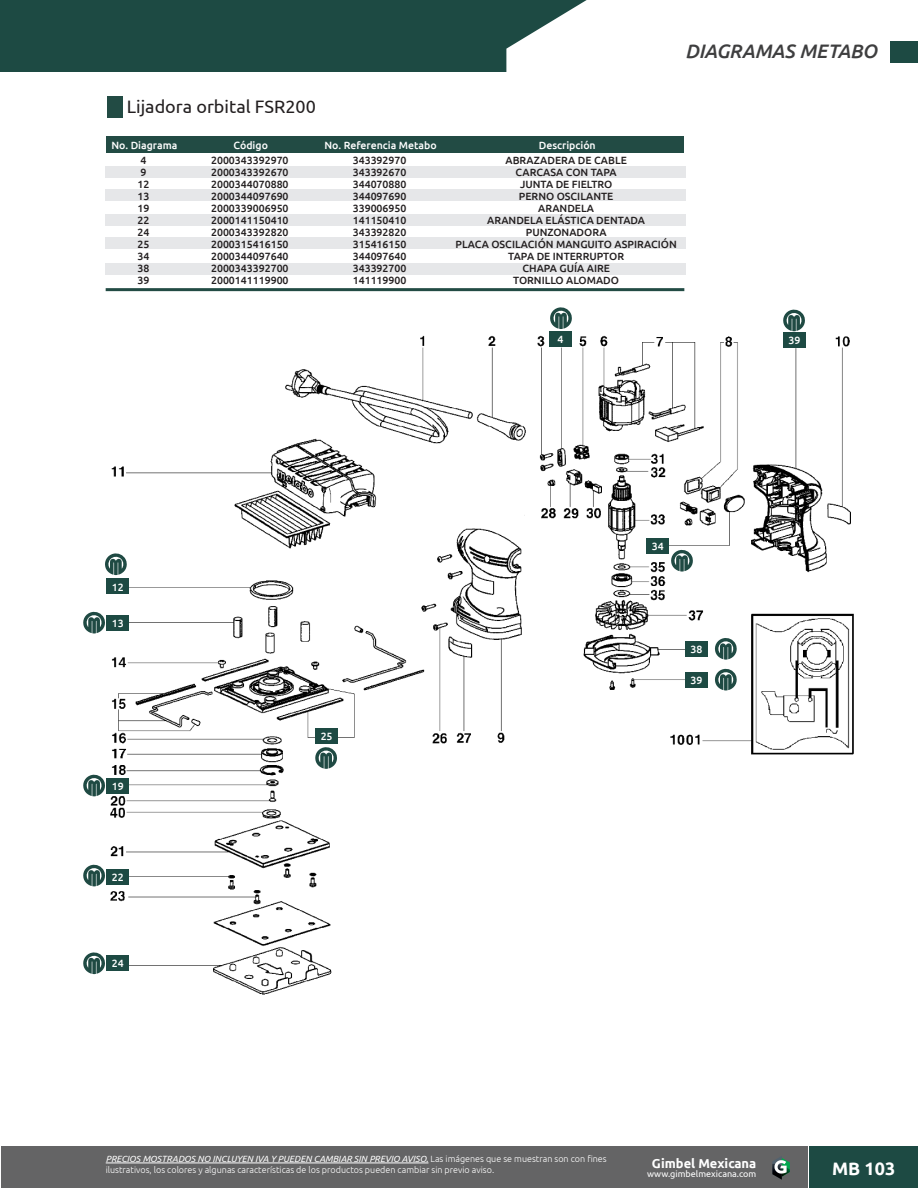
<style>
.page{position:relative;width:918px;height:1188px;background:#fff}
.page>*{position:absolute;margin:0;border:0;box-sizing:border-box;transform-origin:0 0}
.t1{font:italic 500 19.5px "Ubuntu";color:#3e3e3f}
.TÍTULOS_DE_PRODUCTOS{font:18px "Ubuntu";color:#231f20}
.t2{font:700 18px "Ubuntu";color:#fff}
.t3{font:700 12.9px "Ubuntu";color:#fff}
.CODIGO{font:500 10.5px "Ubuntu";color:#231f20}
.ENCABEZADO_DE_TABLA{font:500 10.5px "Ubuntu";color:#fff}
.COTAS{font:500 10.5px "Ubuntu";color:#fff}
.t4{font:300 9px/10.8px "Ubuntu";color:#fff}
.t5{font:9px "Ubuntu";color:#fff}
.s1{font-weight:400;font-style:italic}
</style>
<div class="page">
<div style="left:1px;top:1146px;width:806px;height:42px;background:#646465"></div>
<div style="left:809px;top:1146px;width:109px;height:42px;background:#1d4a43"></div>
<svg style="left:772px;top:1156px;width:18px;height:24px"></svg>
<hr style="left:106px;top:1163px;width:322px;height:1px;background:#fff">
<div style="left:1px;top:0;width:917px;height:72px;background:#1d4a43"></div>
<svg style="left:506px;top:0;width:412px;height:72px;background:#eff2f1"></svg>
<div style="left:890px;top:41px;width:28px;height:21px;background:#1d4a43"></div>
<div style="left:107px;top:96px;width:15px;height:21px;background:#224b44"></div>
<div style="left:107px;top:136px;width:577px;height:17px;background:#224b44"></div>
<hr style="left:106px;top:288px;width:578px;height:3px;background:#224b44">
<div style="left:105px;top:166px;width:580px;height:12px;background:#e6e7e9"></div>
<div style="left:105px;top:263px;width:580px;height:12px;background:#e6e7e9"></div>
<div style="left:105px;top:214px;width:580px;height:12px;background:#e6e7e9"></div>
<div style="left:105px;top:189px;width:580px;height:12px;background:#e6e7e9"></div>
<div style="left:105px;top:237px;width:580px;height:12px;background:#e6e7e9"></div>
<img style="left:106px;top:335px;width:748px;height:660px">
<svg style="left:550px;top:307px;width:22px;height:22px"></svg>
<svg style="left:783px;top:309px;width:22px;height:22px"></svg>
<svg style="left:714px;top:637px;width:24px;height:23px"></svg>
<svg style="left:714px;top:668px;width:24px;height:23px"></svg>
<svg style="left:670px;top:549px;width:24px;height:23px"></svg>
<svg style="left:105px;top:553px;width:23px;height:22px"></svg>
<svg style="left:83px;top:611px;width:22px;height:23px"></svg>
<svg style="left:83px;top:774px;width:22px;height:22px"></svg>
<svg style="left:83px;top:864px;width:22px;height:22px"></svg>
<svg style="left:83px;top:952px;width:22px;height:22px"></svg>
<svg style="left:314px;top:746px;width:24px;height:23px"></svg>
<div style="left:549px;top:331px;width:23px;height:16px;background:#1d4a43"></div>
<div style="left:783px;top:332px;width:23px;height:16px;background:#1d4a43"></div>
<div style="left:106px;top:579px;width:23px;height:15px;background:#1d4a43"></div>
<div style="left:106px;top:615px;width:23px;height:15px;background:#1d4a43"></div>
<div style="left:106px;top:778px;width:23px;height:15px;background:#1d4a43"></div>
<div style="left:106px;top:869px;width:23px;height:15px;background:#1d4a43"></div>
<div style="left:106px;top:956px;width:23px;height:15px;background:#1d4a43"></div>
<div style="left:315px;top:728px;width:23px;height:16px;background:#1d4a43"></div>
<div style="left:646px;top:538px;width:23px;height:15px;background:#1d4a43"></div>
<div style="left:685px;top:641px;width:23px;height:16px;background:#1d4a43"></div>
<div style="left:685px;top:672px;width:23px;height:15px;background:#1d4a43"></div>
<h1 class="t1" style="left:685px;top:39px;width:193px">DIAGRAMAS METABO</h1>
<p class="TÍTULOS_DE_PRODUCTOS" style="left:127px;top:96px;width:191px">Lijadora orbital FSR200</p>
<p class="CODIGO" style="left:141px;top:153px;width:7px">4</p>
<p class="CODIGO" style="left:141px;top:165px;width:7px">9</p>
<p class="CODIGO" style="left:138px;top:177px;width:13px">12</p>
<p class="CODIGO" style="left:138px;top:189px;width:13px">13</p>
<p class="CODIGO" style="left:138px;top:201px;width:13px">19</p>
<p class="CODIGO" style="left:138px;top:213px;width:13px">22</p>
<p class="CODIGO" style="left:138px;top:225px;width:13px">24</p>
<p class="CODIGO" style="left:138px;top:237px;width:13px">25</p>
<p class="CODIGO" style="left:138px;top:249px;width:13px">34</p>
<p class="CODIGO" style="left:138px;top:261px;width:13px">38</p>
<p class="CODIGO" style="left:138px;top:273px;width:13px">39</p>
<p class="ENCABEZADO_DE_TABLA" style="left:111px;top:139px;width:68px">No. Diagrama</p>
<p class="ENCABEZADO_DE_TABLA" style="left:324px;top:139px;width:114px">No. Referencia Metabo</p>
<p class="ENCABEZADO_DE_TABLA" style="left:539px;top:139px;width:59px">Descripción</p>
<p class="ENCABEZADO_DE_TABLA" style="left:234px;top:139px;width:36px">Código</p>
<p class="CODIGO" style="left:211px;top:153px;width:79px">2000343392970</p>
<p class="CODIGO" style="left:211px;top:165px;width:79px">2000343392670</p>
<p class="CODIGO" style="left:211px;top:177px;width:79px">2000344070880</p>
<p class="CODIGO" style="left:211px;top:189px;width:79px">2000344097690</p>
<p class="CODIGO" style="left:211px;top:201px;width:79px">2000339006950</p>
<p class="CODIGO" style="left:211px;top:213px;width:79px">2000141150410</p>
<p class="CODIGO" style="left:211px;top:225px;width:79px">2000343392820</p>
<p class="CODIGO" style="left:211px;top:237px;width:79px">2000315416150</p>
<p class="CODIGO" style="left:211px;top:249px;width:79px">2000344097640</p>
<p class="CODIGO" style="left:211px;top:261px;width:79px">2000343392700</p>
<p class="CODIGO" style="left:211px;top:273px;width:79px">2000141119900</p>
<p class="CODIGO" style="left:353px;top:153px;width:55px">343392970</p>
<p class="CODIGO" style="left:353px;top:165px;width:55px">343392670</p>
<p class="CODIGO" style="left:353px;top:177px;width:55px">344070880</p>
<p class="CODIGO" style="left:353px;top:189px;width:55px">344097690</p>
<p class="CODIGO" style="left:353px;top:201px;width:55px">339006950</p>
<p class="CODIGO" style="left:353px;top:213px;width:55px">141150410</p>
<p class="CODIGO" style="left:353px;top:225px;width:55px">343392820</p>
<p class="CODIGO" style="left:353px;top:237px;width:55px">315416150</p>
<p class="CODIGO" style="left:353px;top:249px;width:55px">344097640</p>
<p class="CODIGO" style="left:353px;top:261px;width:55px">343392700</p>
<p class="CODIGO" style="left:353px;top:273px;width:55px">141119900</p>
<p class="CODIGO" style="left:506px;top:153px;width:123px">ABRAZADERA DE CABLE</p>
<p class="CODIGO" style="left:516px;top:165px;width:103px">CARCASA CON TAPA</p>
<p class="CODIGO" style="left:520px;top:177px;width:94px">JUNTA DE FIELTRO</p>
<p class="CODIGO" style="left:519px;top:189px;width:96px">PERNO OSCILANTE</p>
<p class="CODIGO" style="left:538px;top:201px;width:57px">ARANDELA</p>
<p class="CODIGO" style="left:487px;top:213px;width:159px">ARANDELA ELÁSTICA DENTADA</p>
<p class="CODIGO" style="left:526px;top:225px;width:82px">PUNZONADORA</p>
<p class="CODIGO" style="left:456px;top:237px;width:223px">PLACA OSCILACIÓN MANGUITO ASPIRACIÓN</p>
<p class="CODIGO" style="left:508px;top:249px;width:117px">TAPA DE INTERRUPTOR</p>
<p class="CODIGO" style="left:522px;top:261px;width:89px">CHAPA GUÍA AIRE</p>
<p class="CODIGO" style="left:513px;top:273px;width:107px">TORNILLO ALOMADO</p>
<p class="COTAS" style="left:558px;top:333px;width:7px">4</p>
<p class="COTAS" style="left:789px;top:334px;width:13px">39</p>
<p class="COTAS" style="left:112px;top:580px;width:13px">12</p>
<p class="COTAS" style="left:112px;top:616px;width:13px">13</p>
<p class="COTAS" style="left:112px;top:779px;width:13px">19</p>
<p class="COTAS" style="left:112px;top:870px;width:13px">22</p>
<p class="COTAS" style="left:112px;top:957px;width:13px">24</p>
<p class="COTAS" style="left:321px;top:730px;width:13px">25</p>
<p class="COTAS" style="left:652px;top:539px;width:13px">34</p>
<p class="COTAS" style="left:691px;top:643px;width:13px">38</p>
<p class="COTAS" style="left:691px;top:673px;width:13px">39</p>
<p class="t4" style="left:106px;top:1153px;width:503px"><span class="s1">PRECIOS MOSTRADOS NO INCLUYEN IVA Y PUEDEN CAMBIAR SIN PREVIO AVISO.</span> Las imágenes que se muestran son con fines ilustrativos, los colores y algunas características de los productos pueden cambiar sin previo aviso.</p>
<p class="t3" style="left:652px;top:1155px;width:106px">Gimbel Mexicana</p>
<p class="t5" style="left:647px;top:1169px;width:111px">www.gimbelmexicana.com</p>
<h2 class="t2" style="left:832px;top:1158px;width:65px">MB 103</h2>
</div>
